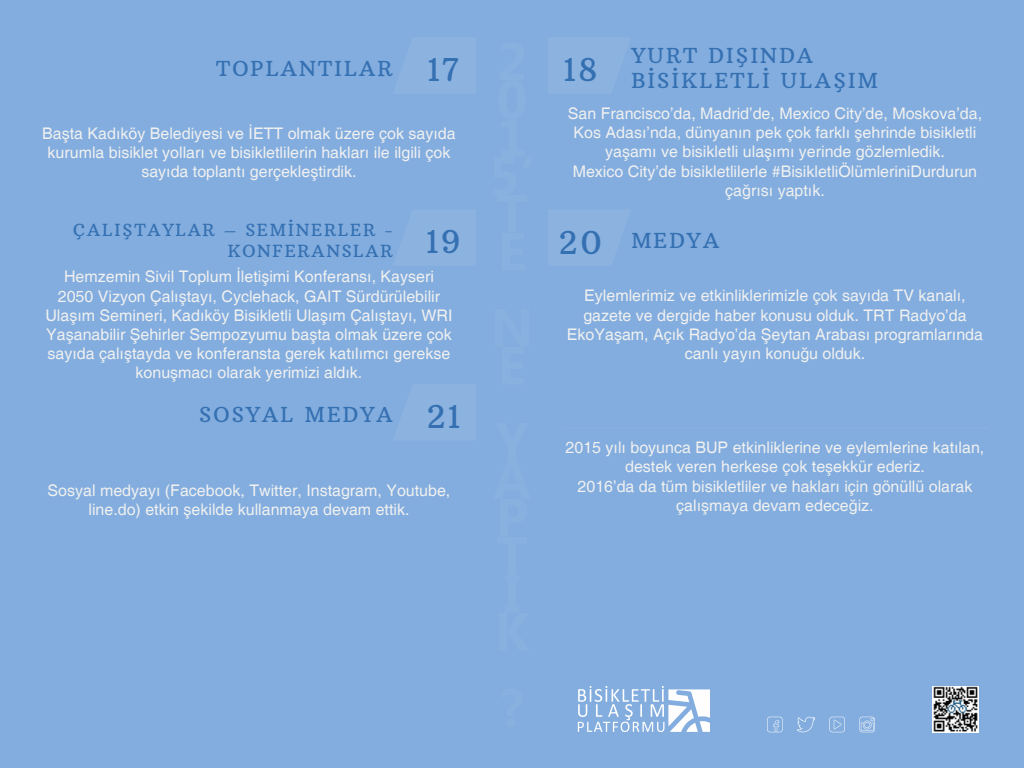
<style>
.page{position:relative;width:1024px;height:768px;background:#82adde}
.page>*{position:absolute;margin:0;border:0;box-sizing:border-box;transform-origin:0 0}
.t1{font:32px "Arbutus Slab";letter-spacing:.06em;color:#3570b2}
.t2{font:21px/25.2px "Arbutus Slab";letter-spacing:.1em;color:#3570b2}
.t3{font:17px/20.4px "Arbutus Slab";letter-spacing:.1em;color:#3570b2;text-align:right}
.t4{font:16px/19.2px "Helvetica";color:#f0f0f0;text-align:center}
</style>
<div class="page">
<svg style="left:578px;top:686px;width:132px;height:46px"></svg>
<img style="left:932px;top:686px;width:47px;height:47px">
<hr style="left:562px;top:428px;width:426px;height:1px;background:#8cb3e0">
<svg style="left:797px;top:717px;width:18px;height:15px"></svg>
<svg style="left:859px;top:717px;width:16px;height:15px"></svg>
<svg style="left:829px;top:717px;width:16px;height:15px"></svg>
<svg style="left:767px;top:717px;width:16px;height:15px"></svg>
<h2 class="t2" style="left:216px;top:55px;width:178px">TOPLANTILAR</h2>
<h1 class="t1" style="left:428px;top:50px;width:33px">17</h1>
<p class="t4" style="left:42px;top:124px;width:415px">Başta Kadıköy Belediyesi ve İETT olmak üzere çok sayıda kurumla bisiklet yolları ve bisikletlilerin hakları ile ilgili çok sayıda toplantı gerçekleştirdik.</p>
<p class="t3" style="left:73px;top:220px;width:321px">ÇALIŞTAYLAR – SEMİNERLER -<br>KONFERANSLAR</p>
<h1 class="t1" style="left:426px;top:222px;width:36px">19</h1>
<p class="t4" style="left:45px;top:268px;width:409px">Hemzemin Sivil Toplum İletişimi Konferansı, Kayseri 2050 Vizyon Çalıştayı, Cyclehack, GAIT Sürdürülebilir Ulaşım Semineri, Kadıköy Bisikletli Ulaşım Çalıştayı, WRI Yaşanabilir Şehirler Sempozyumu başta olmak üzere çok sayıda çalıştayda ve konferansta gerek katılımcı gerekse konuşmacı olarak yerimizi aldık.</p>
<h2 class="t2" style="left:199px;top:402px;width:195px">SOSYAL MEDYA</h2>
<h1 class="t1" style="left:426px;top:396px;width:36px">21</h1>
<p class="t4" style="left:48px;top:481px;width:404px">Sosyal medyayı (Facebook, Twitter, Instagram, Youtube, line.do) etkin şekilde kullanmaya devam ettik.</p>
<h1 class="t1" style="left:563px;top:50px;width:36px">18</h1>
<h2 class="t2" style="left:631px;top:43px;width:248px">YURT DIŞINDA<br>BİSİKLETLİ ULAŞIM</h2>
<p class="t4" style="left:568px;top:104px;width:416px">San Francisco’da, Madrid’de, Mexico City’de, Moskova’da, Kos Adası’nda, dünyanın pek çok farklı şehrinde bisikletli yaşamı ve bisikletli ulaşımı yerinde gözlemledik.<br>Mexico City’de bisikletlilerle #BisikletliÖlümleriniDurdurun çağrısı yaptık.</p>
<h1 class="t1" style="left:559px;top:222px;width:45px">20</h1>
<h2 class="t2" style="left:631px;top:228px;width:89px">MEDYA</h2>
<p class="t4" style="left:567px;top:287px;width:418px">Eylemlerimiz ve etkinliklerimizle çok sayıda TV kanalı, gazete ve dergide haber konusu olduk. TRT Radyo’da EkoYaşam, Açık Radyo’da Şeytan Arabası programlarında canlı yayın konuğu olduk.</p>
<p class="t4" style="left:566px;top:439px;width:420px">2015 yılı boyunca BUP etkinliklerine ve eylemlerine katılan, destek veren herkese çok teşekkür ederiz.<br>2016’da da tüm bisikletliler ve hakları için gönüllü olarak çalışmaya devam edeceğiz.</p>
</div>
